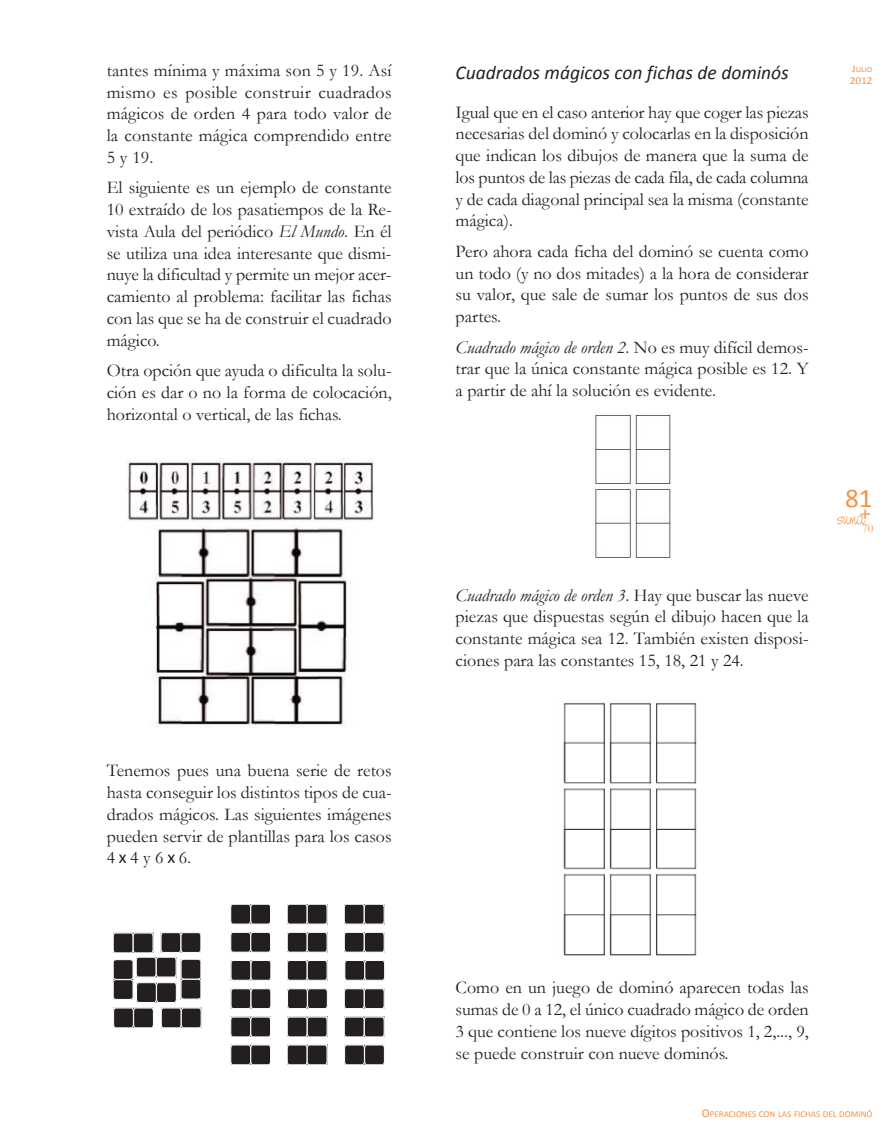
<style>
.page{position:relative;width:893px;height:1148px;background:#fff}
.page>*{position:absolute;margin:0;border:0;box-sizing:border-box;transform-origin:0 0}
.t1{font:27px "Calibri";color:#f69146}
.t2{font:italic 19.5px "Calibri";color:#231f20}
.t3{font:18px/21.8px "Garamond";color:#231f20;text-align:justify}
.t4{font:12px "Garamond";color:#f69146}
.t5{font:10.5px "Calibri";color:#f69146;scale:1.07 1}
.t6{font:9px "Calibri";color:#f69146}
.t7{font:7.8px "Calibri";color:#f69146;scale:1.07 1}
.s1{font-style:italic}
.s2{font-family:"Calibri"}
.s3{font-size:10.5px}
.s4{font-size:12px}
</style>
<div class="page">
<img style="left:837px;top:510px;width:32px;height:15px">
<img style="left:126px;top:458px;width:248px;height:270px">
<img style="left:594px;top:415px;width:77px;height:143px">
<img style="left:563px;top:703px;width:134px;height:253px">
<svg style="left:230px;top:932px;width:41px;height:21px"></svg>
<svg style="left:287px;top:932px;width:41px;height:21px"></svg>
<svg style="left:344px;top:932px;width:41px;height:21px"></svg>
<svg style="left:230px;top:960px;width:41px;height:21px"></svg>
<svg style="left:287px;top:960px;width:41px;height:21px"></svg>
<svg style="left:344px;top:960px;width:41px;height:21px"></svg>
<svg style="left:230px;top:988px;width:41px;height:21px"></svg>
<svg style="left:287px;top:988px;width:41px;height:21px"></svg>
<svg style="left:344px;top:988px;width:41px;height:21px"></svg>
<svg style="left:230px;top:1016px;width:41px;height:21px"></svg>
<svg style="left:287px;top:1016px;width:41px;height:21px"></svg>
<svg style="left:344px;top:1016px;width:41px;height:21px"></svg>
<svg style="left:230px;top:1044px;width:41px;height:21px"></svg>
<svg style="left:287px;top:1044px;width:41px;height:21px"></svg>
<svg style="left:344px;top:1044px;width:41px;height:21px"></svg>
<svg style="left:230px;top:904px;width:41px;height:21px"></svg>
<svg style="left:287px;top:904px;width:41px;height:21px"></svg>
<svg style="left:344px;top:904px;width:41px;height:21px"></svg>
<svg style="left:113px;top:932px;width:89px;height:96px"></svg>
<p class="t3" style="left:107px;top:60px;width:286px">tantes mínima y máxima son 5 y 19. Así mismo es posible construir cuadrados mágicos de orden 4 para todo valor de la constante mágica comprendido entre 5 y 19.</p>
<p class="t3" style="left:107px;top:177px;width:286px">el siguiente es un ejemplo de constante 10 extraído de los pasatiempos de la re&shy;vista Aula del periódico <span class="s1">El Mundo</span>. en él se utiliza una idea interesante que dismi&shy;nuye la dificultad y permite un mejor acer&shy;camiento al problema: facilitar las fichas con las que se ha de construir el cuadrado mágico.</p>
<p class="t3" style="left:107px;top:360px;width:286px">otra opción que ayuda o dificulta la solu&shy;ción es dar o no la forma de colocación, horizontal o vertical, de las fichas.</p>
<p class="t3" style="left:107px;top:760px;width:286px">Tenemos pues una buena serie de retos hasta conseguir los distintos tipos de cua&shy;drados mágicos. las siguientes imágenes pueden servir de plantillas para los casos 4<span class="s2">X</span>4 y 6<span class="s2">X</span>6.</p>
<p class="t2" style="left:455px;top:64px;width:335px">Cuadrados mágicos con fichas de dominós</p>
<p class="t3" style="left:455px;top:101px;width:354px">igual que en el caso anterior hay que coger las piezas necesarias del dominó y colocarlas en la disposición que indican los dibujos de manera que la suma de los puntos de las piezas de cada fila, de cada columna y de cada diagonal principal sea la misma (constante mágica).</p>
<p class="t3" style="left:455px;top:241px;width:354px">pero ahora cada ficha del dominó se cuenta como un todo (y no dos mitades) a la hora de considerar su valor, que sale de sumar los puntos de sus dos partes.</p>
<p class="t3" style="left:455px;top:336px;width:354px"><span class="s1">Cuadrado mágico de orden 2</span>. No es muy difícil demos&shy;trar que la única constante mágica posible es 12. Y a partir de ahí la solución es evidente.</p>
<p class="t3" style="left:455px;top:584px;width:354px"><span class="s1">Cuadrado mágico de orden 3</span>. Hay que buscar las nueve piezas que dispuestas según el dibujo hacen que la constante mágica sea 12. También existen disposi&shy;ciones para las constantes 15, 18, 21 y 24.</p>
<p class="t7" style="left:852px;top:65px;width:20px"><span class="s3">J</span>ULIO</p>
<p class="t5" style="left:849px;top:74px;width:23px">2012</p>
<h1 class="t1" style="left:845px;top:481px;width:29px">81</h1>
<p class="t4" style="left:862px;top:521px;width:13px">70</p>
<p class="t3" style="left:455px;top:977px;width:354px">Como en un juego de dominó aparecen todas las sumas de 0 a 12, el único cuadrado mágico de orden 3 que contiene los nueve dígitos positivos 1, 2,..., 9, se puede construir con nueve dominós.</p>
<p class="t6" style="left:701px;top:1108px;width:172px"><span class="s4">O</span>PERACIONES CON LAS FICHAS DEL DOMINÓ</p>
</div>
